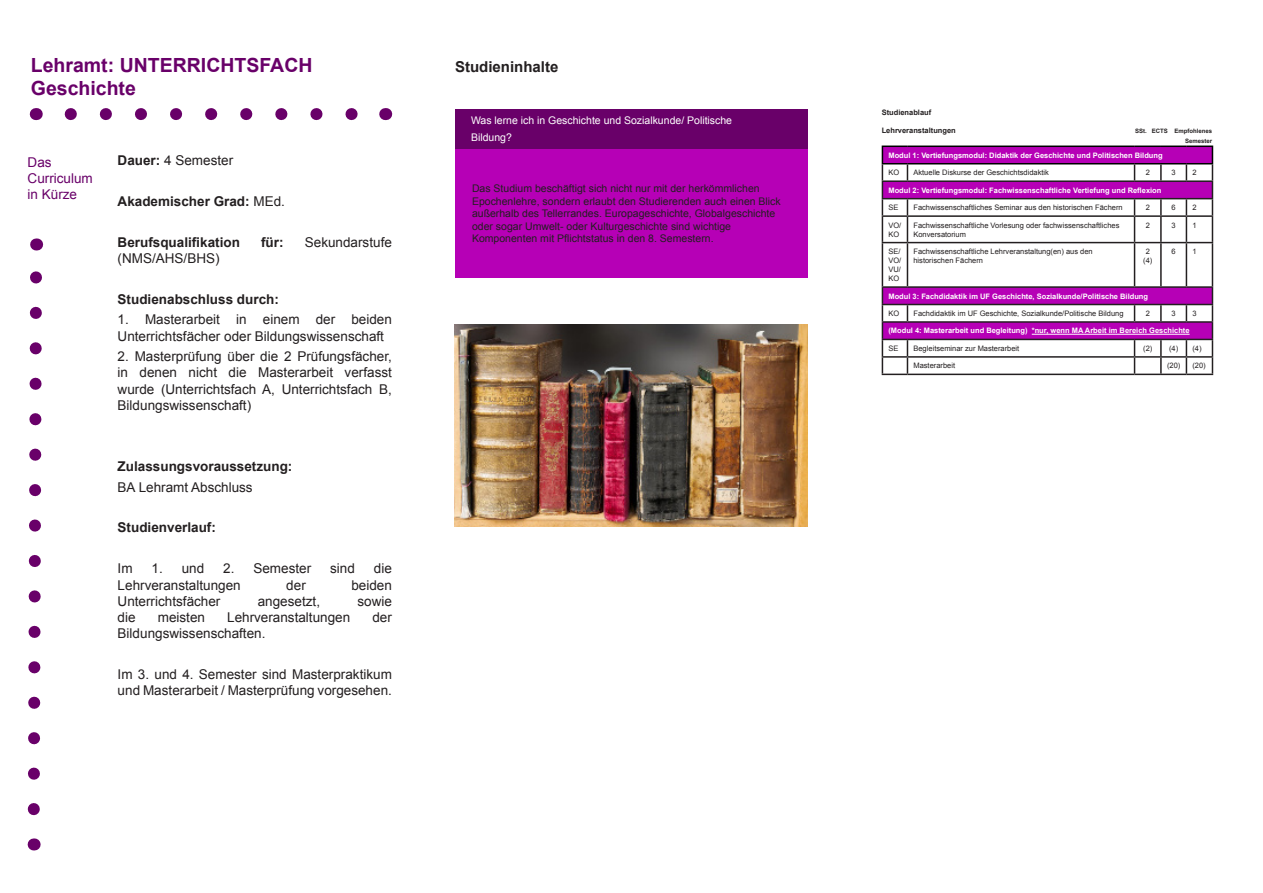
<style>
.page{position:relative;width:1263px;height:893px;background:#fff}
.page>*{position:absolute;margin:0;border:0;box-sizing:border-box;transform-origin:0 0}
.t1{font:700 19.5px "Arial";color:#690069}
.t2{font:700 15px "Arial";color:#231f20}
.t3{font:13.5px/16.2px "Arial";color:#231f20}
.t4{font:700 13.5px "Arial";color:#231f20}
.t5{font:13.5px "Arial";color:#690069}
.t6{font:10.5px/12.6px "Arial";color:#231f20}
.t7{font:10.5px "Arial";color:#fff}
.t8{font:7.5px/9px "Arial";color:#231f20}
.t9{font:700 7.5px "Arial";color:#fff}
.t10{font:700 7.5px "Arial";color:#231f20}
.t11{font:700 6px "Arial";color:#231f20}
.s1{font-weight:700}
.s2{font-weight:400}
</style>
<div class="page">
<svg style="left:71px;top:108px;width:287px;height:12px"></svg>
<svg style="left:36px;top:108px;width:1px;height:12px"></svg>
<svg style="left:385px;top:108px;width:1px;height:12px"></svg>
<svg style="left:34px;top:838px;width:1px;height:12px"></svg>
<svg style="left:27px;top:238px;width:17px;height:578px"></svg>
<img style="left:455px;top:324px;width:353px;height:203px">
<div style="left:455px;top:109px;width:353px;height:40px;background:#690069"></div>
<div style="left:455px;top:149px;width:353px;height:129px;background:#b600b6"></div>
<div style="left:882px;top:146px;width:330px;height:18px;background:#b600b6"></div>
<svg style="left:883px;top:164px;width:329px;height:210px"></svg>
<div style="left:882px;top:181px;width:330px;height:18px;background:#b600b6"></div>
<div style="left:882px;top:287px;width:330px;height:17px;background:#b600b6"></div>
<div style="left:882px;top:322px;width:330px;height:17px;background:#b600b6"></div>
<hr style="left:907px;top:146px;width:227px;height:1px;background:#000">
<hr style="left:907px;top:163px;width:227px;height:1px;background:#000">
<hr style="left:907px;top:180px;width:227px;height:2px;background:#231f20">
<hr style="left:907px;top:198px;width:227px;height:1px;background:#231f20">
<hr style="left:907px;top:215px;width:227px;height:2px;background:#231f20">
<svg style="left:882px;top:146px;width:26px;height:97px"></svg>
<hr style="left:882px;top:243px;width:1px;height:43px;background:#231f20">
<hr style="left:907px;top:242px;width:227px;height:1px;background:#231f20">
<hr style="left:907px;top:243px;width:1px;height:43px;background:#231f20">
<hr style="left:1134px;top:243px;width:1px;height:43px;background:#231f20">
<hr style="left:1160px;top:243px;width:2px;height:43px;background:#231f20">
<svg style="left:1134px;top:146px;width:79px;height:97px"></svg>
<hr style="left:1186px;top:243px;width:1px;height:43px;background:#231f20">
<hr style="left:1212px;top:243px;width:1px;height:43px;background:#231f20">
<hr style="left:882px;top:286px;width:25px;height:2px;background:#231f20">
<hr style="left:907px;top:286px;width:227px;height:2px;background:#231f20">
<hr style="left:1134px;top:286px;width:27px;height:2px;background:#231f20">
<hr style="left:1161px;top:286px;width:25px;height:2px;background:#231f20">
<hr style="left:1186px;top:286px;width:27px;height:2px;background:#231f20">
<hr style="left:907px;top:304px;width:227px;height:1px;background:#231f20">
<hr style="left:907px;top:321px;width:227px;height:2px;background:#231f20">
<hr style="left:907px;top:339px;width:227px;height:1px;background:#231f20">
<hr style="left:907px;top:356px;width:227px;height:2px;background:#231f20">
<svg style="left:882px;top:288px;width:26px;height:87px"></svg>
<hr style="left:907px;top:374px;width:227px;height:1px;background:#231f20">
<svg style="left:1134px;top:288px;width:79px;height:87px"></svg>
<hr style="left:1032px;top:334px;width:157px;height:1px;background:#fff">
<p class="t1" style="left:31px;top:52px;width:283px">Lehramt: UNTERRICHTSFACH</p>
<p class="t1" style="left:31px;top:76px;width:107px">Geschichte</p>
<p class="t5" style="left:28px;top:153px;width:26px">Das</p>
<p class="t5" style="left:28px;top:169px;width:67px">Curriculum</p>
<p class="t5" style="left:28px;top:186px;width:51px">in Kürze</p>
<p class="t3" style="left:118px;top:152px;width:117px"><span class="s1">Dauer:</span> 4 Semester</p>
<p class="t4" style="left:118px;top:192px;width:169px">Akademischer Grad: <span class="s2">MEd.</span></p>
<p class="t4" style="left:118px;top:233px;width:124px">Berufsqualifikation</p>
<p class="t4" style="left:261px;top:233px;width:24px">für:</p>
<p class="t3" style="left:305px;top:234px;width:89px">Sekundarstufe</p>
<p class="t3" style="left:118px;top:250px;width:104px">(NMS/AHS/BHS)</p>
<p class="t4" style="left:118px;top:290px;width:163px">Studienabschluss durch:</p>
<p class="t3" style="left:118px;top:312px;width:276px">1. Masterarbeit in einem der beiden<br>Unterrichtsfächer oder Bildungswissenschaft</p>
<p class="t3" style="left:118px;top:348px;width:276px;text-align:justify">2. Masterprüfung über die 2 Prüfungsfächer, in denen nicht die Masterarbeit verfasst wurde (Unterrichtsfach A, Unterrichtsfach B, Bildungswissenschaft)</p>
<p class="t4" style="left:118px;top:457px;width:176px">Zulassungsvoraussetzung:</p>
<p class="t3" style="left:118px;top:479px;width:137px">BA Lehramt Abschluss</p>
<p class="t4" style="left:118px;top:519px;width:100px">Studienverlauf:</p>
<p class="t3" style="left:118px;top:561px;width:16px">Im</p>
<p class="t3" style="left:152px;top:561px;width:54px">1. und</p>
<p class="t3" style="left:223px;top:561px;width:89px">2. Semester</p>
<p class="t3" style="left:330px;top:561px;width:26px">sind</p>
<p class="t3" style="left:374px;top:561px;width:20px">die</p>
<p class="t3" style="left:118px;top:577px;width:125px">Lehrveranstaltungen</p>
<p class="t3" style="left:286px;top:577px;width:21px">der</p>
<p class="t3" style="left:351px;top:577px;width:42px">beiden</p>
<p class="t3" style="left:118px;top:593px;width:104px">Unterrichtsfächer</p>
<p class="t3" style="left:258px;top:593px;width:64px">angesetzt,</p>
<p class="t3" style="left:357px;top:593px;width:36px">sowie</p>
<p class="t3" style="left:118px;top:609px;width:20px">die</p>
<p class="t3" style="left:158px;top:609px;width:49px">meisten</p>
<p class="t3" style="left:227px;top:609px;width:125px">Lehrveranstaltungen</p>
<p class="t3" style="left:372px;top:609px;width:21px">der</p>
<p class="t3" style="left:118px;top:625px;width:149px">Bildungswissenschaften.</p>
<p class="t3" style="left:118px;top:666px;width:276px">Im 3. und 4. Semester sind Masterpraktikum und Masterarbeit / Masterprüfung vorgesehen.</p>
<p class="t2" style="left:455px;top:56px;width:105px">Studieninhalte</p>
<p class="t7" style="left:471px;top:114px;width:263px">Was lerne ich in Geschichte und Sozialkunde/ Politische</p>
<p class="t7" style="left:471px;top:131px;width:42px">Bildung?</p>
<p class="t6" style="left:472px;top:182px;width:310px">Das Studium beschäftigt sich nicht nur mit der herkömmlichen Epochenlehre, sondern erlaubt den Studierenden auch einen Blick außerhalb des Tellerrandes. Europageschichte, Globalgeschichte oder sogar Umwelt- oder Kulturgeschichte sind wichtige Komponenten mit Pflichtstatus in den 8. Semestern.</p>
<p class="t10" style="left:882px;top:107px;width:51px">Studienablauf</p>
<p class="t10" style="left:882px;top:125px;width:76px">Lehrveranstaltungen</p>
<p class="t11" style="left:1135px;top:127px;width:79px">SSt. ECTS Empfohlenes</p>
<p class="t11" style="left:1185px;top:137px;width:29px">Semester</p>
<p class="t9" style="left:888px;top:150px;width:276px">Modul 1: Vertiefungsmodul: Didaktik der Geschichte und Politischen Bildung</p>
<p class="t8" style="left:888px;top:168px;width:12px">KO</p>
<p class="t8" style="left:913px;top:168px;width:137px">Aktuelle Diskurse der Geschichtsdidaktik</p>
<p class="t8" style="left:1146px;top:168px;width:6px">2</p>
<p class="t8" style="left:1171px;top:168px;width:6px">3</p>
<p class="t8" style="left:1192px;top:168px;width:6px">2</p>
<p class="t9" style="left:888px;top:185px;width:274px">Modul 2: Vertiefungsmodul: Fachwissenschaftliche Vertiefung und Reflexion</p>
<p class="t8" style="left:888px;top:203px;width:12px">SE</p>
<p class="t8" style="left:913px;top:203px;width:211px">Fachwissenschaftliches Seminar aus den historischen Fächern</p>
<p class="t8" style="left:1146px;top:203px;width:6px">2</p>
<p class="t8" style="left:1171px;top:203px;width:6px">6</p>
<p class="t8" style="left:1192px;top:203px;width:6px">2</p>
<p class="t8" style="left:888px;top:221px;width:14px">VO/</p>
<p class="t8" style="left:888px;top:230px;width:12px">KO</p>
<p class="t8" style="left:913px;top:221px;width:207px">Fachwissenschaftliche Vorlesung oder fachwissenschaftliches<br>Konversatorium</p>
<p class="t8" style="left:1146px;top:221px;width:6px">2</p>
<p class="t8" style="left:1171px;top:221px;width:6px">3</p>
<p class="t8" style="left:1192px;top:221px;width:6px">1</p>
<p class="t8" style="left:888px;top:247px;width:14px">SE/</p>
<p class="t8" style="left:888px;top:256px;width:14px">VO/</p>
<p class="t8" style="left:888px;top:265px;width:14px">VU/</p>
<p class="t8" style="left:888px;top:274px;width:12px">KO</p>
<p class="t8" style="left:913px;top:247px;width:181px">Fachwissenschaftliche Lehrveranstaltung(en) aus den historischen Fächern</p>
<p class="t8" style="left:1143px;top:247px;width:11px;text-align:center">2 (4)</p>
<p class="t8" style="left:1171px;top:247px;width:6px">6</p>
<p class="t8" style="left:1192px;top:247px;width:6px">1</p>
<p class="t9" style="left:888px;top:291px;width:261px">Modul 3: Fachdidaktik im UF Geschichte, Sozialkunde/Politische Bildung</p>
<p class="t8" style="left:888px;top:309px;width:12px">KO</p>
<p class="t8" style="left:913px;top:309px;width:212px">Fachdidaktik im UF Geschichte, Sozialkunde/Politische Bildung</p>
<p class="t8" style="left:1146px;top:309px;width:6px">2</p>
<p class="t8" style="left:1171px;top:309px;width:6px">3</p>
<p class="t8" style="left:1192px;top:309px;width:6px">3</p>
<p class="t9" style="left:888px;top:326px;width:303px">(Modul 4: Masterarbeit und Begleitung) *nur, wenn MA Arbeit im Bereich Geschichte</p>
<p class="t8" style="left:888px;top:344px;width:12px">SE</p>
<p class="t8" style="left:913px;top:344px;width:107px">Begleitseminar zur Masterarbeit</p>
<p class="t8" style="left:1143px;top:344px;width:11px">(2)</p>
<p class="t8" style="left:1169px;top:344px;width:11px">(4)</p>
<p class="t8" style="left:1192px;top:344px;width:11px">(4)</p>
<p class="t8" style="left:913px;top:361px;width:43px">Masterarbeit</p>
<p class="t8" style="left:1167px;top:361px;width:15px">(20)</p>
<p class="t8" style="left:1192px;top:361px;width:15px">(20)</p>
</div>
